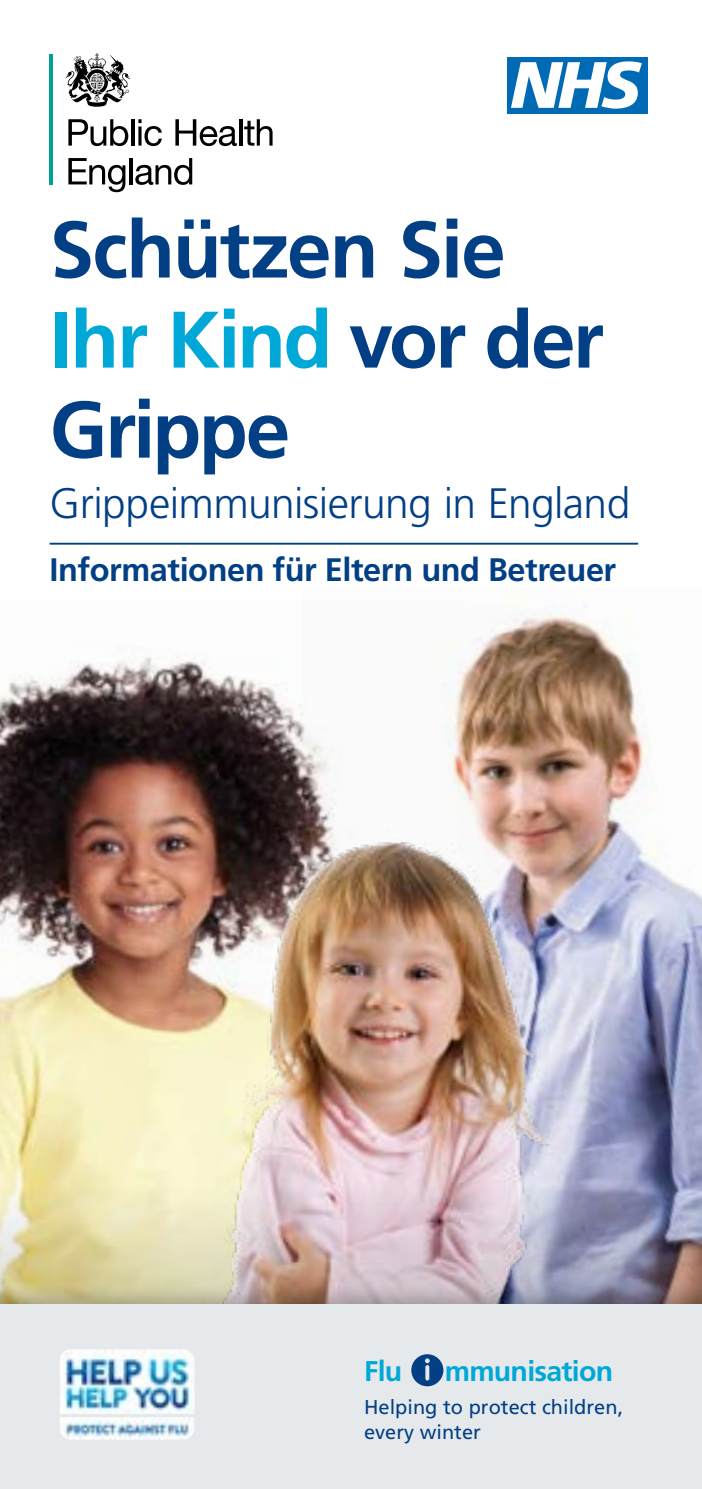
<style>
.page{position:relative;width:702px;height:1489px;background:#fff}
.page>*{position:absolute;margin:0;border:0;box-sizing:border-box;transform-origin:0 0}
.t1{font:700 80px/90px "Frutiger";letter-spacing:-.03em;color:#033f85}
.t2{font:300 42.5px "Frutiger";letter-spacing:-.015em;color:#033f85}
.t3{font:700 32.5px "Frutiger";letter-spacing:-.015em;color:#033f85}
.t4{font:700 28.5px "Frutiger";letter-spacing:-.025em;color:#00a8d7}
.t5{font:20px/25px "Frutiger";color:#033f85}
.s1{color:#00a8d7}
</style>
<div class="page">
<img style="left:553px;top:604px;width:149px;height:579px">
<img style="left:0;top:614px;width:553px;height:569px">
<hr style="left:50px;top:54px;width:3px;height:130px;background:#00a297">
<svg style="left:68px;top:119px;width:60px;height:27px"></svg>
<hr style="left:131px;top:119px;width:3px;height:27px;background:#000">
<svg style="left:138px;top:119px;width:24px;height:27px"></svg>
<img style="left:103px;top:723px;width:547px;height:460px">
<svg style="left:175px;top:119px;width:62px;height:27px"></svg>
<hr style="left:239px;top:119px;width:3px;height:27px;background:#000">
<svg style="left:244px;top:119px;width:28px;height:27px"></svg>
<svg style="left:68px;top:158px;width:57px;height:34px"></svg>
<hr style="left:129px;top:158px;width:3px;height:26px;background:#000">
<svg style="left:135px;top:158px;width:57px;height:27px"></svg>
<svg style="left:65px;top:54px;width:65px;height:53px"></svg>
<div style="left:507px;top:57px;width:140px;height:56px;background:#006ab4"></div>
<svg style="left:511px;top:61px;width:131px;height:48px"></svg>
<hr style="left:50px;top:542px;width:588px;height:2px;background:#033f85">
<img style="left:0;top:1183px;width:702px;height:101px">
<div style="left:0;top:1284px;width:702px;height:204px;background:#000;opacity:.2"></div>
<div style="left:0;top:1304px;width:702px;height:184px;background:#e5e9ec"></div>
<img style="left:60px;top:1349px;width:134px;height:90px">
<hr style="left:55px;top:1413px;width:145px;height:3px;background:#e5e9ec">
<svg style="left:411px;top:1354px;width:32px;height:32px"></svg>
<h1 class="t1" style="left:50px;top:205px;width:556px">Schützen Sie<br><span class="s1">Ihr Kind</span> vor der<br>Grippe</h1>
<h2 class="t2" style="left:50px;top:479px;width:582px">Grippeimmunisierung in England</h2>
<h3 class="t3" style="left:50px;top:551px;width:568px">Informationen für Eltern und Betreuer</h3>
<h3 class="t4" style="left:364px;top:1353px;width:40px">Flu</h3>
<h3 class="t4" style="left:445px;top:1353px;width:170px">mmunisation</h3>
<p class="t5" style="left:364px;top:1394px;width:260px">Helping to protect children, every winter</p>
</div>
